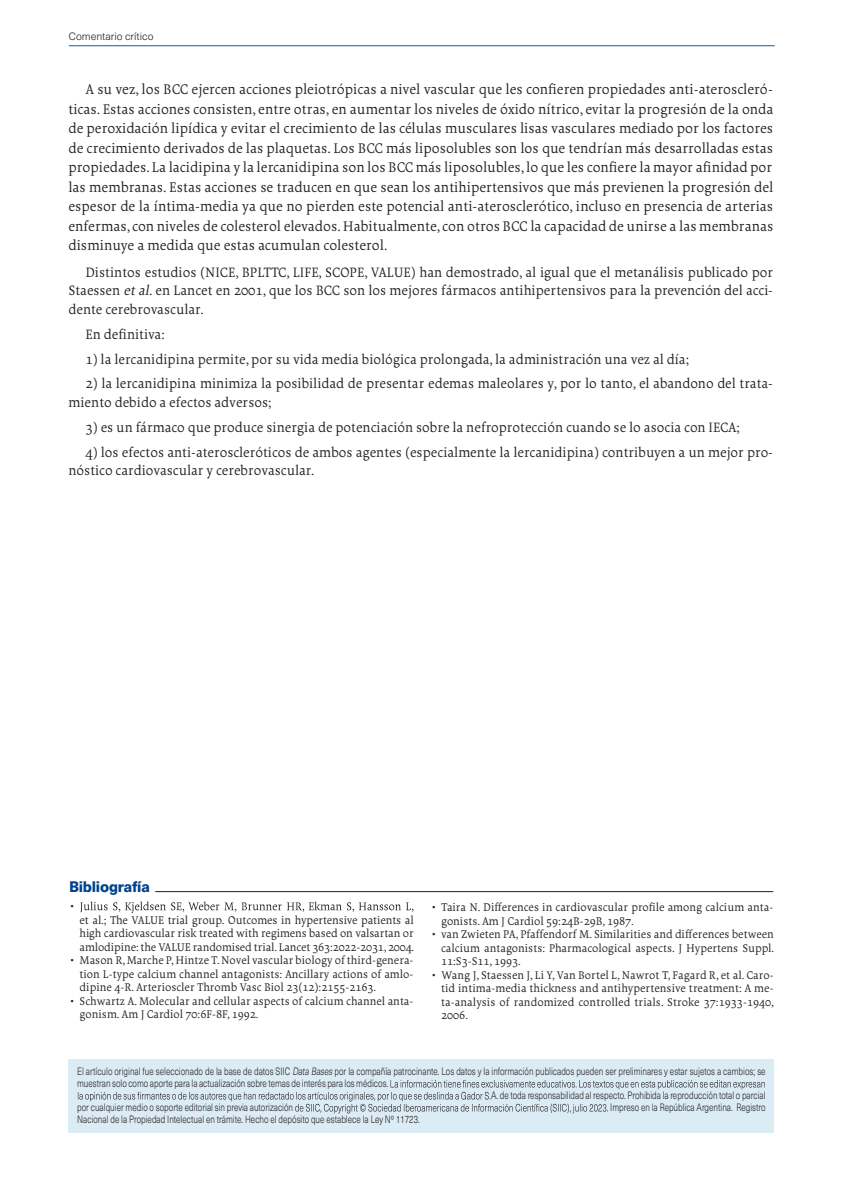
<style>
.page{position:relative;width:847px;height:1191px;background:#fff}
.page>*{position:absolute;margin:0;border:0;box-sizing:border-box;transform-origin:0 0}
.t1{font:15px/19.5px "Borges Blanca";color:#231f20;text-align:justify}
.t2{font:800 15px "Neue Haas Unica";letter-spacing:-.015em;color:#01448c}
.t3{font:14.55px/18.8px "Borges Blanca";color:#231f20}
.t4{font:12px/13.5px "Borges Blanca";color:#231f20;text-align:justify}
.t5{font:300 10.5px "Neue Haas Unica";color:#231f20;scale:.77 1}
.t6{font:300 10.5px "Neue Haas Unica";color:#231f20}
.s1{font-style:italic}
</style>
<div class="page">
<div style="left:69px;top:1058px;width:704px;height:74px;background:#dbecf5"></div>
<svg style="left:78px;top:1080px;width:686px;height:33px"></svg>
<hr style="left:69px;top:45px;width:705px;height:1px;background:#0160ae">
<svg style="left:80px;top:901px;width:333px;height:12px"></svg>
<hr style="left:155px;top:891px;width:618px;height:1px;background:#231f20">
<p class="t6" style="left:69px;top:28px;width:86px">Comentario crítico</p>
<p class="t1" style="left:68px;top:80px;width:706px;text-indent:17px">A su vez, los BCC ejercen acciones pleiotrópicas a nivel vascular que les confieren propiedades anti-ateroscleró&shy;ticas. Estas acciones consisten, entre otras, en aumentar los niveles de óxido nítrico, evitar la progresión de la onda de peroxidación lipídica y evitar el crecimiento de las células musculares lisas vasculares mediado por los factores de crecimiento derivados de las plaquetas. Los BCC más liposolubles son los que tendrían más desarrolladas estas propiedades. La lacidipina y la lercanidipina son los BCC más liposolubles, lo que les confiere la mayor afinidad por las membranas. Estas acciones se traducen en que sean los antihipertensivos que más previenen la progresión del espesor de la íntima-media ya que no pierden este potencial anti-aterosclerótico, incluso en presencia de arterias enfermas, con niveles de colesterol elevados. Habitualmente, con otros BCC la capacidad de unirse a las membranas disminuye a medida que estas acumulan colesterol.</p>
<p class="t3" style="left:68px;top:263px;width:706px;text-align:justify;text-indent:17px">Distintos estudios (NICE, BPLTTC, LIFE, SCOPE, VALUE) han demostrado, al igual que el metanálisis publicado por Staessen <span class="s1">etal.</span>en Lancet en 2001, que los BCC son los mejores fármacos antihipertensivos para la prevención del acci&shy;dente cerebrovascular.</p>
<p class="t3" style="left:85px;top:325px;width:81px">En definitiva:</p>
<p class="t3" style="left:85px;top:349px;width:605px">1) la lercanidipina permite, por su vida media biológica prolongada, la administración una vez al día;</p>
<p class="t3" style="left:68px;top:374px;width:705px;text-indent:17px">2) la lercanidipina minimiza la posibilidad de presentar edemas maleolares y, por lo tanto, el abandono del trata&shy;miento debido a efectos adversos;</p>
<p class="t3" style="left:85px;top:418px;width:655px">3) es un fármaco que produce sinergia de potenciación sobre la nefroprotección cuando se lo asocia con IECA;</p>
<p class="t3" style="left:68px;top:442px;width:706px;text-indent:17px">4) los efectos anti-ateroscleróticos de ambos agentes (especialmente la lercanidipina) contribuyen a un mejor pro&shy;nóstico cardiovascular y cerebrovascular.</p>
<p class="t2" style="left:69px;top:875px;width:82px">Bibliografía</p>
<p class="t4" style="left:71px;top:899px;width:5px">•</p>
<p class="t4" style="left:80px;top:913px;width:336px">et al.; The VALUE trial group. Outcomes in hypertensive patients al high cardiovascular risk treated with regimens based on valsartan or amlodipine: the VALUE randomised trial. Lancet 363:2022-2031, 2004.</p>
<p class="t4" style="left:80px;top:953px;width:335px;text-indent:-9px">• Mason R, Marche P, Hintze T. Novel vascular biology of third-genera&shy;tion L-type calcium channel antagonists: Ancillary actions of amlo&shy;dipine 4-R. Arterioscler Thromb Vasc Biol 23(12):2155-2163.</p>
<p class="t4" style="left:80px;top:994px;width:335px;text-indent:-9px">• Schwartz A. Molecular and cellular aspects of calcium channel anta&shy;gonism. Am J Cardiol 70:6F-8F, 1992.</p>
<p class="t4" style="left:441px;top:900px;width:334px;text-indent:-9px">• Taira N. Differences in cardiovascular profile among calcium anta&shy;gonists. Am J Cardiol 59:24B-29B, 1987.</p>
<p class="t4" style="left:441px;top:927px;width:334px;text-indent:-9px">• van Zwieten PA, Pfaffendorf M. Similarities and differences between calcium antagonists: Pharmacological aspects. J Hypertens Suppl.<br>11:S3-S11, 1993.</p>
<p class="t4" style="left:441px;top:968px;width:334px;text-indent:-9px">• Wang J, Staessen J, Li Y, Van Bortel L, Nawrot T, Fagard R, et al. Caro&shy;tid intima-media thickness and antihypertensive treatment: A me&shy;ta-analysis of randomized controlled trials. Stroke 37:1933-1940, 2006.</p>
<p class="t5" style="left:77px;top:1064px;width:895px">El artículo original fue seleccionado de la base de datos SIIC Data Bases por la compañía patrocinante. Los datos y la información publicados pueden ser preliminares y estar sujetos a cambios; se</p>
<p class="t5" style="left:77px;top:1076px;width:405px">muestran solo como aporte para la actualización sobre temas de interés para los médicos.</p>
<p class="t5" style="left:491px;top:1088px;width:358px">A. de toda responsabilidad al respecto. Prohibida la reproducción total o parcial</p>
<p class="t5" style="left:77px;top:1100px;width:282px">por cualquier medio o soporte editorial sin previa autorización</p>
<p class="t5" style="left:610px;top:1100px;width:203px">Impreso en la República Argentina. Registro</p>
<p class="t5" style="left:77px;top:1112px;width:446px">Nacional de la Propiedad Intelectual en trámite. Hecho el depósito que establece la Ley Nº 11723.</p>
</div>
